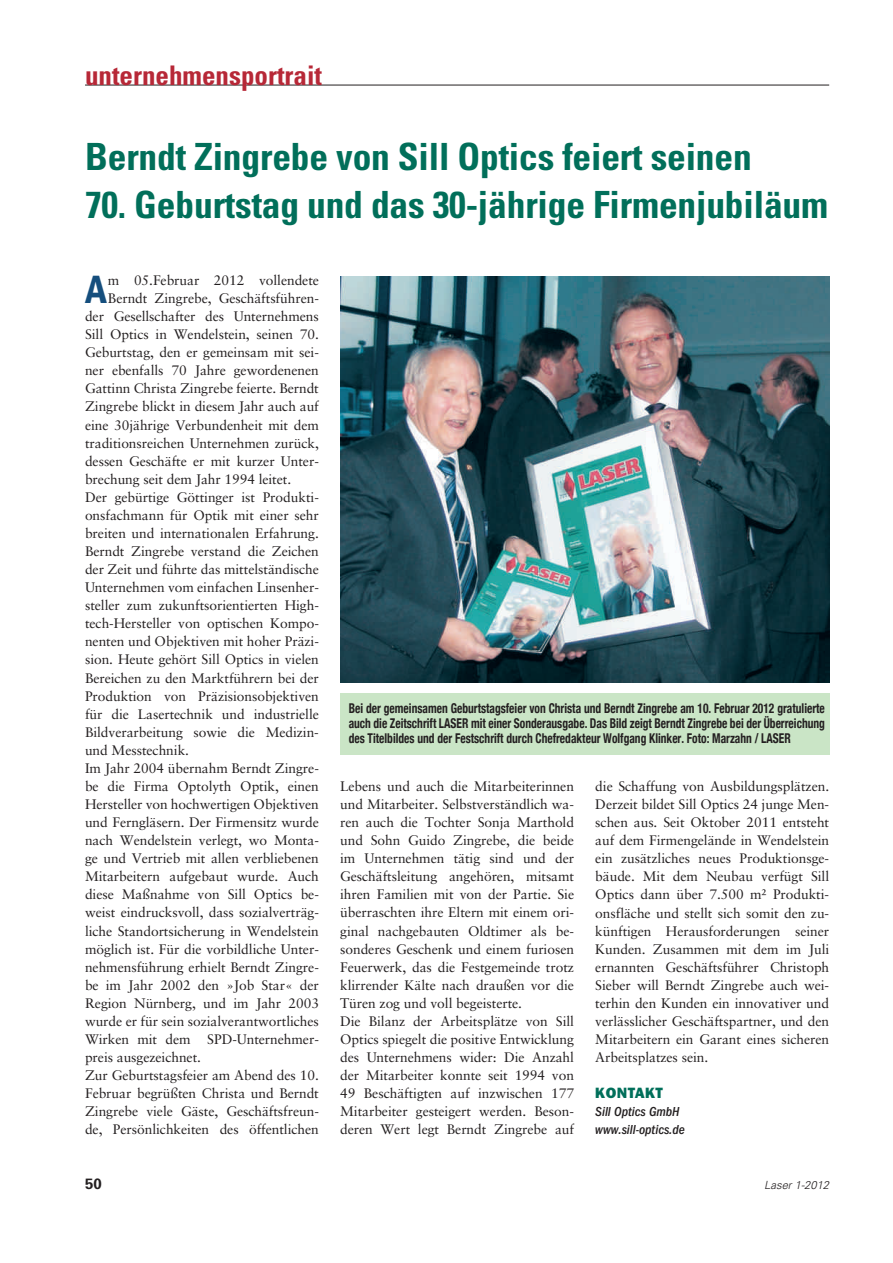
<style>
.page{position:relative;width:893px;height:1263px;background:#fff}
.page>*{position:absolute;margin:0;border:0;box-sizing:border-box;transform-origin:0 0}
.t1{font:600 condensed 40.95px "Franklin Gothic";color:#154e7d}
.t2{font:700 condensed 37.5px "Univers";letter-spacing:-.005em;color:#016f5a}
.t3{font:700 condensed 27px "Univers";color:#b72837}
.t4{font:800 15px "Franklin Gothic";letter-spacing:.035em;color:#016f5a}
.t5{font:700 15px "Univers";color:#231f20}
.t6{font:13.8px/18px "Sabon";letter-spacing:-.005em;color:#231f20}
.t7{font:700 condensed 13.5px/15px "Helvetica Neue";color:#231f20;text-align:justify;scale:.85 1}
.t8{font:italic 500 condensed 13.5px/18px "Franklin Gothic";letter-spacing:-.005em;color:#231f20}
.t9{font:italic 300 11.25px "Univers";color:#231f20}
</style>
<div class="page">
<hr style="left:85px;top:85px;width:744px;height:1px;background:#231f20">
<img style="left:340px;top:276px;width:489px;height:406px">
<div style="left:340px;top:693px;width:489px;height:62px;background:#cae5c6"></div>
<h3 class="t3" style="left:85px;top:66px;width:238px">unternehmensportrait</h3>
<h2 class="t2" style="left:85px;top:143px;width:668px">Berndt Zingrebe von Sill Optics feiert seinen</h2>
<h2 class="t2" style="left:85px;top:191px;width:745px">70. Geburtstag und das 30-jährige Firmenjubiläum</h2>
<h1 class="t1" style="left:86px;top:276px;width:22px">A</h1>
<p class="t6" style="left:108px;top:272px;width:212px">m 05.Februar 2012 vollendete</p>
<p class="t6" style="left:108px;top:290px;width:212px">Berndt Zingrebe, Geschäftsführen-</p>
<p class="t6" style="left:85px;top:308px;width:235px">der Gesellschafter des Unternehmens</p>
<p class="t6" style="left:85px;top:326px;width:235px">Sill Optics in Wendelstein, seinen 70.</p>
<p class="t6" style="left:85px;top:345px;width:235px">Geburtstag, den er gemeinsam mit sei-</p>
<p class="t6" style="left:85px;top:363px;width:235px">ner ebenfalls 70 Jahre gewordenenen</p>
<p class="t6" style="left:85px;top:381px;width:235px">Gattinn Christa Zingrebe feierte. Berndt</p>
<p class="t6" style="left:85px;top:399px;width:235px">Zingrebe blickt in diesem Jahr auch auf</p>
<p class="t6" style="left:85px;top:417px;width:235px">eine 30jährige Verbundenheit mit dem</p>
<p class="t6" style="left:85px;top:435px;width:235px">traditionsreichen Unternehmen zurück,</p>
<p class="t6" style="left:85px;top:453px;width:235px">dessen Geschäfte er mit kurzer Unter-</p>
<p class="t6" style="left:85px;top:471px;width:208px">brechung seit dem Jahr 1994 leitet.</p>
<p class="t6" style="left:85px;top:489px;width:235px">Der gebürtige Göttinger ist Produkti-</p>
<p class="t6" style="left:85px;top:507px;width:235px">onsfachmann für Optik mit einer sehr</p>
<p class="t6" style="left:85px;top:525px;width:235px">breiten und internationalen Erfahrung.</p>
<p class="t6" style="left:85px;top:543px;width:235px">Berndt Zingrebe verstand die Zeichen</p>
<p class="t6" style="left:85px;top:561px;width:235px">der Zeit und führte das mittelständische</p>
<p class="t6" style="left:85px;top:579px;width:235px">Unternehmen vom einfachen Linsenher-</p>
<p class="t6" style="left:85px;top:598px;width:235px">steller zum zukunftsorientierten High-</p>
<p class="t6" style="left:85px;top:616px;width:235px">tech-Hersteller von optischen Kompo-</p>
<p class="t6" style="left:85px;top:634px;width:235px">nenten und Objektiven mit hoher Präzi-</p>
<p class="t6" style="left:85px;top:652px;width:235px">sion. Heute gehört Sill Optics in vielen</p>
<p class="t6" style="left:85px;top:670px;width:235px">Bereichen zu den Marktführern bei der</p>
<p class="t6" style="left:85px;top:688px;width:235px">Produktion von Präzisionsobjektiven</p>
<p class="t6" style="left:85px;top:706px;width:235px">für die Lasertechnik und industrielle</p>
<p class="t6" style="left:85px;top:724px;width:235px">Bildverarbeitung sowie die Medizin-</p>
<p class="t6" style="left:85px;top:742px;width:106px">und Messtechnik.</p>
<p class="t6" style="left:85px;top:760px;width:235px">Im Jahr 2004 übernahm Berndt Zingre-</p>
<p class="t6" style="left:85px;top:778px;width:235px">be die Firma Optolyth Optik, einen</p>
<p class="t6" style="left:85px;top:796px;width:235px">Hersteller von hochwertigen Objektiven</p>
<p class="t6" style="left:85px;top:814px;width:235px">und Ferngläsern. Der Firmensitz wurde</p>
<p class="t6" style="left:85px;top:832px;width:235px">nach Wendelstein verlegt, wo Monta-</p>
<p class="t6" style="left:85px;top:851px;width:235px">ge und Vertrieb mit allen verbliebenen</p>
<p class="t6" style="left:85px;top:869px;width:235px">Mitarbeitern aufgebaut wurde. Auch</p>
<p class="t6" style="left:85px;top:887px;width:235px">diese Maßnahme von Sill Optics be-</p>
<p class="t6" style="left:85px;top:905px;width:235px">weist eindrucksvoll, dass sozialverträg-</p>
<p class="t6" style="left:85px;top:923px;width:235px">liche Standortsicherung in Wendelstein</p>
<p class="t6" style="left:85px;top:941px;width:235px">möglich ist. Für die vorbildliche Unter-</p>
<p class="t6" style="left:85px;top:959px;width:235px">nehmensführung erhielt Berndt Zingre-</p>
<p class="t6" style="left:85px;top:977px;width:235px">be im Jahr 2002 den »Job Star« der</p>
<p class="t6" style="left:85px;top:995px;width:235px">Region Nürnberg, und im Jahr 2003</p>
<p class="t6" style="left:85px;top:1013px;width:235px">wurde er für sein sozialverantwortliches</p>
<p class="t6" style="left:85px;top:1031px;width:235px">Wirken mit dem SPD-Unternehmer-</p>
<p class="t6" style="left:85px;top:1049px;width:117px">preis ausgezeichnet.</p>
<p class="t6" style="left:85px;top:1067px;width:235px">Zur Geburtstagsfeier am Abend des 10.</p>
<p class="t6" style="left:85px;top:1085px;width:235px">Februar begrüßten Christa und Berndt</p>
<p class="t6" style="left:85px;top:1104px;width:235px">Zingrebe viele Gäste, Geschäftsfreun-</p>
<p class="t6" style="left:85px;top:1122px;width:235px">de, Persönlichkeiten des öffentlichen</p>
<p class="t7" style="left:349px;top:700px;width:562px">Bei der gemeinsamen Geburtstagsfeier von Christa und Berndt Zingrebe am 10. Februar 2012 gratulierte auch die Zeitschrift LASER mit einer Sonderausgabe. Das Bild zeigt Berndt Zingrebe bei der Überreichung des Titelbildes und der Festschrift durch Chefredakteur Wolfgang Klinker. Foto: Marzahn / LASER</p>
<p class="t6" style="left:340px;top:778px;width:235px">Lebens und auch die Mitarbeiterinnen und Mitarbeiter. Selbstverständlich wa&shy;ren auch die Tochter Sonja Marthold und Sohn Guido Zingrebe, die beide im Unternehmen tätig sind und der Geschäftsleitung angehören, mitsamt ihren Familien mit von der Partie. Sie überraschten ihre Eltern mit einem ori&shy;ginal nachgebauten Oldtimer als be&shy;sonderes Geschenk und einem furiosen Feuerwerk, das die Festgemeinde trotz klirrender Kälte nach draußen vor die Türen zog und voll begeisterte.<br>Die Bilanz der Arbeitsplätze von Sill Optics spiegelt die positive Entwicklung des Unternehmens wider: Die Anzahl der Mitarbeiter konnte seit 1994 von 49 Beschäftigten auf inzwischen 177<br>Mitarbeiter gesteigert werden. Beson&shy;deren Wert legt Berndt Zingrebe auf</p>
<p class="t6" style="left:595px;top:778px;width:235px;text-align:justify">die Schaffung von Ausbildungsplätzen.<br>Derzeit bildet Sill Optics 24 junge Men&shy;schen aus. Seit Oktober 2011 entsteht auf dem Firmengelände in Wendelstein ein zusätzliches neues Produktionsge&shy;bäude. Mit dem Neubau verfügt Sill Optics dann über 7.500 m² Produkti&shy;onsfläche und stellt sich somit den zu&shy;künftigen Herausforderungen seiner Kunden. Zusammen mit dem im Juli ernannten Geschäftsführer Christoph Sieber will Berndt Zingrebe auch wei&shy;terhin den Kunden ein innovativer und verlässlicher Geschäftspartner, und den Mitarbeitern ein Garant eines sicheren Arbeitsplatzes sein.</p>
<p class="t4" style="left:595px;top:1088px;width:69px">KONTAKT</p>
<p class="t8" style="left:595px;top:1104px;width:91px">Sill Optics GmbH www.sill-optics.de</p>
<p class="t5" style="left:85px;top:1178px;width:18px">50</p>
<p class="t9" style="left:764px;top:1180px;width:67px">Laser 1-2012</p>
</div>
